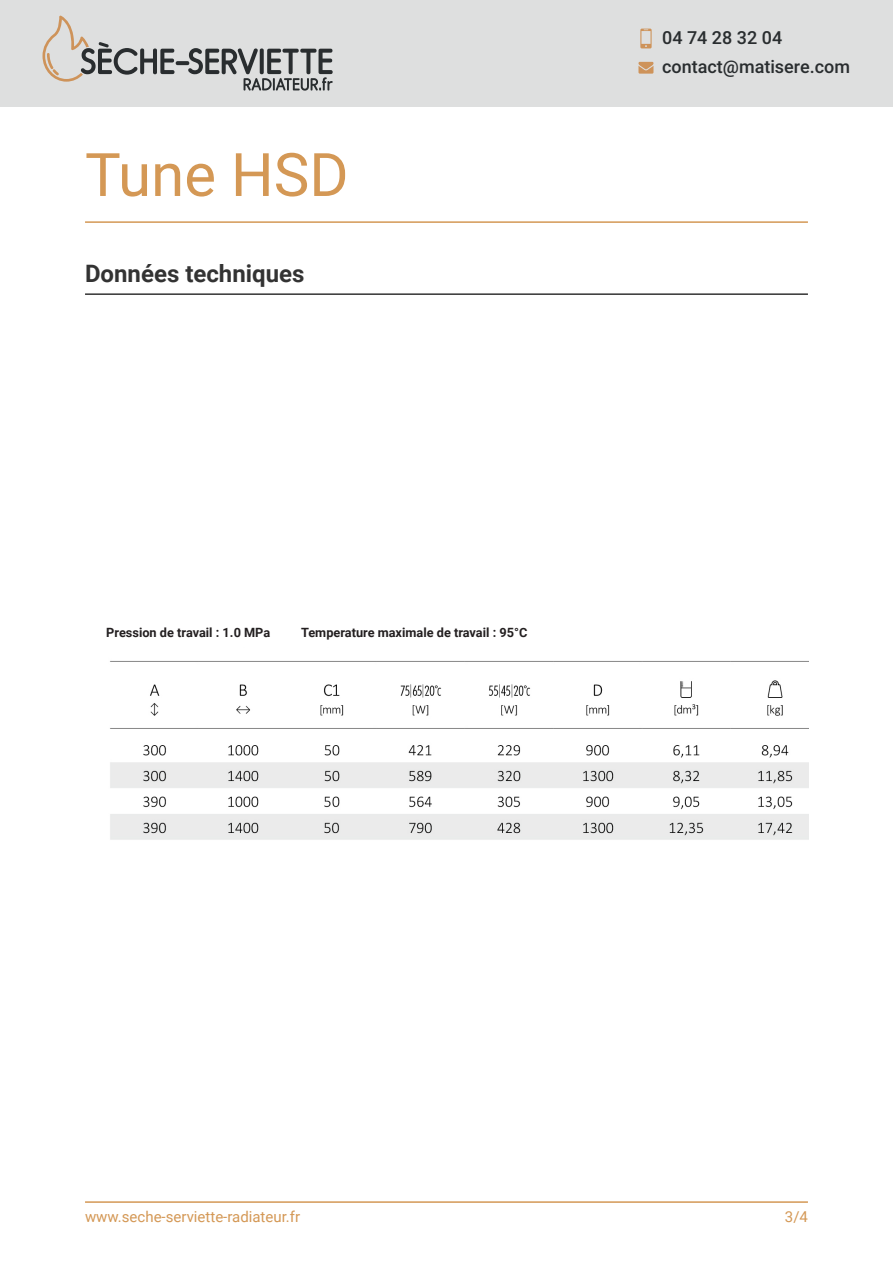
<style>
.page{position:relative;width:893px;height:1263px;background:#fff}
.page>*{position:absolute;margin:0;border:0;box-sizing:border-box;transform-origin:0 0}
.t1{font:60px "Roboto";color:#d49855}
.t2{font:700 24px "Roboto";color:#333}
.t3{font:500 18px/29.2px "Roboto";color:#292d2f}
.t4{font:15px "Roboto";color:#d49855}
.t5{font:700 12.75px "Roboto";color:#231f20}
</style>
<div class="page">
<div style="left:0;top:0;width:892px;height:106px;background:#dedfdf"></div>
<svg style="left:42px;top:16px;width:291px;height:75px"></svg>
<svg style="left:640px;top:29px;width:12px;height:19px"></svg>
<svg style="left:638px;top:62px;width:15px;height:12px"></svg>
<hr style="left:85px;top:221px;width:723px;height:2px;background:#d49855">
<hr style="left:85px;top:1201px;width:723px;height:2px;background:#d49855">
<hr style="left:85px;top:293px;width:723px;height:2px;background:#333">
<img style="left:110px;top:661px;width:698px;height:179px">
<h1 class="t1" style="left:85px;top:133px;width:265px">Tune HSD</h1>
<p class="t2" style="left:85px;top:256px;width:221px">Données techniques</p>
<h3 class="t3" style="left:662px;top:22px;width:189px">04 74 28 32 04 contact@matisere.com</h3>
<p class="t5" style="left:106px;top:623px;width:165px">Pression de travail : 1.0 MPa</p>
<p class="t5" style="left:301px;top:623px;width:228px">Temperature maximale de travail : 95°C</p>
<p class="t4" style="left:85px;top:1206px;width:217px">www.seche-serviette-radiateur.fr</p>
<p class="t4" style="left:785px;top:1206px;width:25px">3/4</p>
</div>
